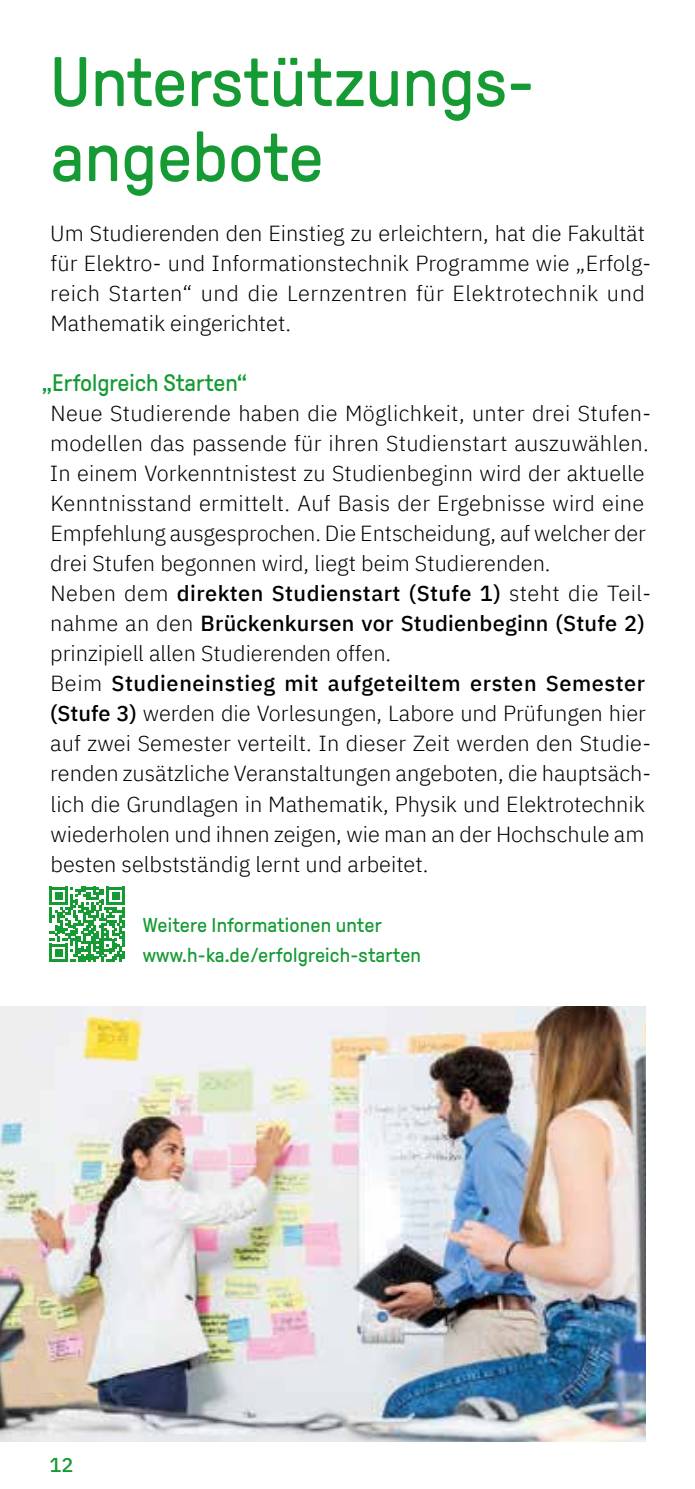
<style>
.page{position:relative;width:695px;height:1489px;background:#fff}
.page>*{position:absolute;margin:0;border:0;box-sizing:border-box;transform-origin:0 0}
.t1{font:70px/75px "GT Pressura LG";color:#159a34}
.t2{font:23.75px "GT Pressura LG";color:#159a34}
.t3{font:300 21.75px/30px "IBM Plex Sans";color:#000}
.t4{font:20px/30px "GT Pressura LG";letter-spacing:.01em;color:#159a34}
.t5{font:500 20px "IBM Plex Sans";color:#159a34}
.s1{font-weight:500}
</style>
<div class="page">
<img style="left:0;top:1006px;width:645px;height:435px">
<svg style="left:50px;top:886px;width:75px;height:75px"></svg>
<h1 class="t1" style="left:50px;top:45px;width:486px">Unterstützungs&shy;angebote</h1>
<p class="t3" style="left:50px;top:217px;width:602px">Um Studierenden den Einstieg zu erleichtern, hat die Fakultät für Elektro- und Informationstechnik Programme wie „Erfolg&shy;reich Starten“ und die Lernzentren für Elektrotechnik und Mathematik eingerichtet.</p>
<p class="t2" style="left:42px;top:370px;width:207px">„Erfolgreich Starten“</p>
<p class="t3" style="left:50px;top:397px;width:602px">Neue Studierende haben die Möglichkeit, unter drei Stufen&shy;modellen das passende für ihren Studienstart auszuwählen.<br>In einem Vorkenntnistest zu Studienbeginn wird der aktuelle Kenntnisstand ermittelt. Auf Basis der Ergebnisse wird eine Empfehlung ausgesprochen. Die Entscheidung, auf welcher der drei Stufen begonnen wird, liegt beim Studierenden.<br>Neben dem <span class="s1">direkten Studienstart (Stufe 1)</span> steht die Teil&shy;nahme an den <span class="s1">Brückenkursen vor Studienbeginn (Stufe 2) </span>prinzipiell allen Studierenden offen.<br>Beim <span class="s1">Studieneinstieg mit aufgeteiltem ersten Semester (Stufe 3)</span> werden die Vorlesungen, Labore und Prüfungen hier auf zwei Semester verteilt. In dieser Zeit werden den Studie&shy;renden zusätzliche Veranstaltungen angeboten, die hauptsäch&shy;lich die Grundlagen in Mathematik, Physik und Elektrotechnik wiederholen und ihnen zeigen, wie man an der Hochschule am besten selbstständig lernt und arbeitet.</p>
<p class="t4" style="left:143px;top:909px;width:280px">Weitere Informationen unter www.h-ka.de/erfolgreich-starten</p>
<p class="t5" style="left:50px;top:1448px;width:26px">12</p>
</div>
